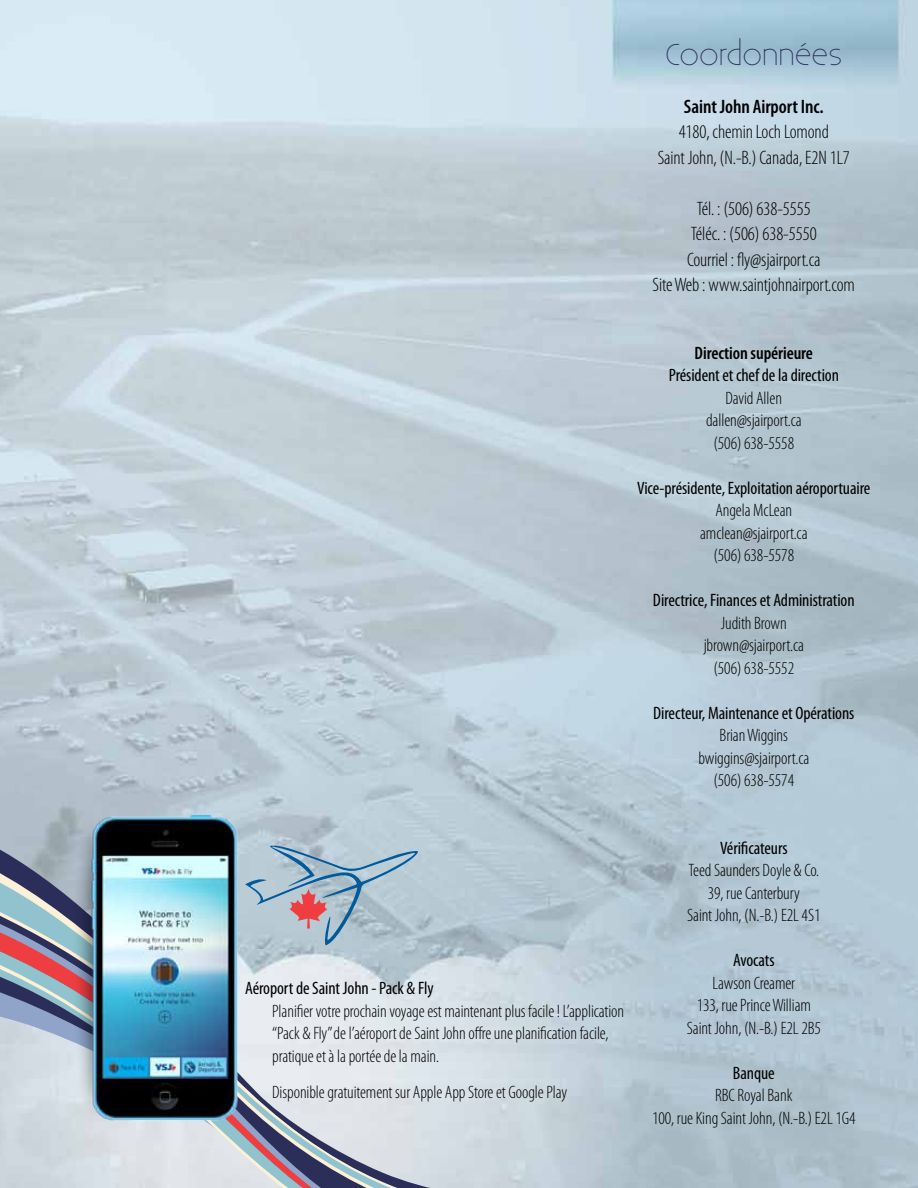
<style>
.page{position:relative;width:918px;height:1188px;background:#fff}
.page>*{position:absolute;margin:0;border:0;box-sizing:border-box;transform-origin:0 0}
.t1{font:300 30px "Existence";color:#2b2e59}
.t2{font:300 condensed 19.5px/25.5px "Myriad Pro";letter-spacing:-.005em;color:#000;text-align:center}
.t3{font:600 condensed 19.5px "Myriad Pro";letter-spacing:-.005em;color:#000}
.t4{font:300 condensed 18px/22.5px "Myriad Pro";letter-spacing:-.005em;color:#000;text-align:center}
.t5{font:condensed 18px "Myriad Pro";letter-spacing:-.005em;color:#000}
.t6{font:600 condensed 18px "Myriad Pro";letter-spacing:-.005em;color:#000}
</style>
<div class="page">
<svg style="left:0;top:827px;width:572px;height:361px;background:#b8c7d1"></svg>
<svg style="left:0;top:843px;width:560px;height:345px;background:#b0beca"></svg>
<svg style="left:0;top:880px;width:548px;height:308px;background:#beccd5"></svg>
<svg style="left:0;top:894px;width:512px;height:294px;background:#b0c2cc"></svg>
<svg style="left:0;top:925px;width:503px;height:263px;background:#cbd0d8"></svg>
<svg style="left:258px;top:845px;width:160px;height:103px;background:#a8b8c7"></svg>
<img style="left:72px;top:815px;width:186px;height:306px">
<h1 class="t1" style="left:665px;top:38px;width:179px">Coordonnées</h1>
<p class="t3" style="left:684px;top:94px;width:141px">Saint John Airport Inc.</p>
<p class="t2" style="left:658px;top:119px;width:194px">4180, chemin Loch Lomond<br>Saint John, (N.-B.) Canada, E2N 1L7</p>
<p class="t2" style="left:653px;top:195px;width:204px">Tél. : (506) 638-5555<br>Téléc. : (506) 638-5550<br>Courriel : fly@sjairport.ca<br>Site Web : www.saintjohnairport.com</p>
<p class="t6" style="left:695px;top:342px;width:120px">Direction supérieure</p>
<p class="t5" style="left:669px;top:364px;width:172px">Président et chef de la direction</p>
<p class="t4" style="left:706px;top:386px;width:97px">David Allen dallen@sjairport.ca (506) 638-5558</p>
<p class="t5" style="left:637px;top:477px;width:235px">Vice-présidente, Exploitation aéroportuaire</p>
<p class="t4" style="left:700px;top:499px;width:109px">Angela McLean amclean@sjairport.ca (506) 638-5578</p>
<p class="t5" style="left:653px;top:589px;width:203px">Directrice, Finances et Administration</p>
<p class="t4" style="left:704px;top:611px;width:102px">Judith Brown jbrown@sjairport.ca (506) 638-5552</p>
<p class="t5" style="left:653px;top:702px;width:203px">Directeur, Maintenance et Opérations</p>
<p class="t4" style="left:698px;top:724px;width:112px">Brian Wiggins bwiggins@sjairport.ca (506) 638-5574</p>
<p class="t5" style="left:245px;top:977px;width:190px">Aéroport de Saint John - Pack &amp; Fly</p>
<p class="t4" style="left:272px;top:999px;width:354px;text-align:left">Planifier votre prochain voyage est maintenant plus facile ! L’application “Pack &amp; Fly” de l’aéroport de Saint John offre une planification facile, pratique et à la portée de la main.</p>
<p class="t4" style="left:272px;top:1080px;width:297px">Disponible gratuitement sur Apple App Store et Google Play</p>
<p class="t5" style="left:720px;top:837px;width:69px">Vérificateurs</p>
<p class="t4" style="left:687px;top:859px;width:135px">Teed Saunders Doyle &amp; Co.<br>39, rue Canterbury<br>Saint John, (N.-B.) E2L 4S1</p>
<p class="t5" style="left:733px;top:949px;width:43px">Avocats</p>
<p class="t4" style="left:687px;top:971px;width:135px">Lawson Creamer<br>133, rue Prince William<br>Saint John, (N.-B.) E2L 2B5</p>
<p class="t5" style="left:733px;top:1062px;width:43px">Banque</p>
<p class="t4" style="left:652px;top:1084px;width:205px">RBC Royal Bank<br>100, rue King Saint John, (N.-B.) E2L 1G4</p>
</div>
